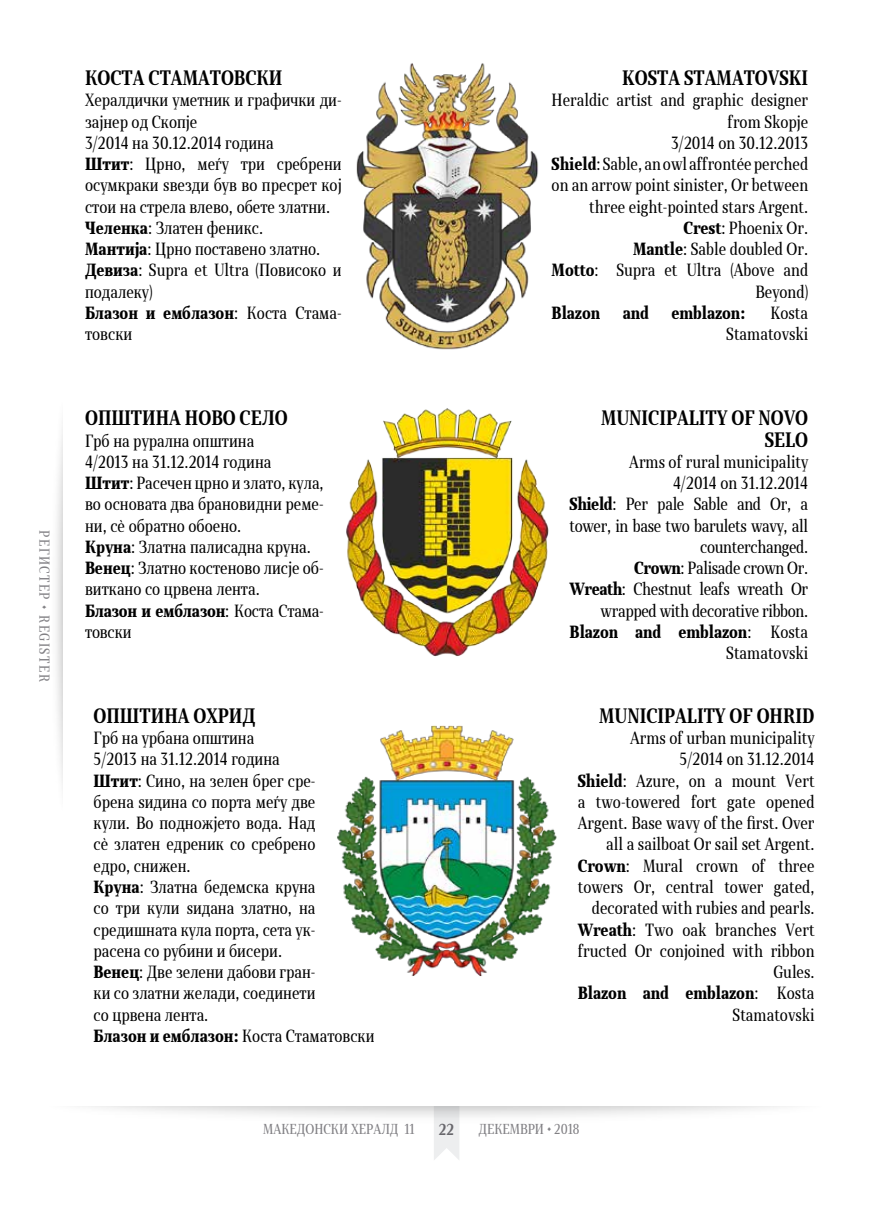
<style>
.page{position:relative;width:872px;height:1212px;background:#fff}
.page>*{position:absolute;margin:0;border:0;box-sizing:border-box;transform-origin:0 0}
.t1{font:700 19.5px/21.3px "Skola Serif Cn";color:#000;text-align:right}
.t2{font:16.5px/21.3px "Skola Serif Cn";color:#000}
.t3{font:16.5px/21.3px "Skola Serif Cn";letter-spacing:-.02em;color:#000;text-align:right}
.t4{font:900 16.5px "Skola Serif Cn";color:#000}
.t5{font:700 15px "Skola Serif Cn";color:#68676c}
.t6{font:13.5px "Skola Serif Cn";color:#818084}
.t7{font:13.5px "Skola Serif Cn";letter-spacing:.1em;color:#818084}
.s1{font-weight:900}
</style>
<div class="page">
<img style="left:356px;top:63px;width:183px;height:287px">
<img style="left:346px;top:408px;width:203px;height:249px">
<img style="left:337px;top:725px;width:220px;height:252px">
<p class="t7" style="left:53px;top:530px;width:153px;rotate:90deg">РЕГИСТЕР • REGISTER</p>
<p class="t1" style="left:85px;top:67px;width:199px">КОСТА СТАМАТОВСКИ</p>
<p class="t2" style="left:85px;top:90px;width:258px">Хералдички уметник и графички ди&shy;зајнер од Скопје<br>3/2014 на 30.12.2014 година<br><span class="s1">Штит</span>: Црно, меѓу три сребрени осумкраки ѕвезди був во пресрет кој стои на стрела влево, обете златни.<br><span class="s1">Челенка</span>: Златен феникс.<br><span class="s1">Мантија</span>: Црно поставено златно.<br><span class="s1">Девиза</span>: Supra et Ultra (Повисоко и подалеку)<br><span class="s1">Блазон и емблазон</span>: Коста Стама&shy;товски</p>
<p class="t1" style="left:85px;top:407px;width:204px">ОПШТИНА НОВО СЕЛО</p>
<p class="t2" style="left:85px;top:430px;width:240px">Грб на рурална општина<br>4/2013 на 31.12.2014 година<br><span class="s1">Штит</span>: Расечен црно и злато, кула, во основата два брановидни реме&shy;ни, сѐ обратно обоено.<br><span class="s1">Круна</span>: Златна палисадна круна.<br><span class="s1">Венец</span>: Златно костеново лисје об&shy;виткано со црвена лента.<br><span class="s1">Блазон и емблазон</span>: Коста Стама&shy;товски</p>
<p class="t1" style="left:94px;top:705px;width:163px">ОПШТИНА ОХРИД</p>
<p class="t2" style="left:94px;top:727px;width:282px">Грб на урбана општина<br>5/2013 на 31.12.2014 година<br><span class="s1">Штит</span>: Сино, на зелен брег сре-<br>брена ѕидина со порта меѓу две<br>кули. Во подножјето вода. Над<br>сѐ златен едреник со сребрено<br>едро, снижен.<br><span class="s1">Круна</span>: Златна бедемска круна<br>со три кули ѕидана златно, на средишната кула порта, сета ук-<br>расена со рубини и бисери.<br><span class="s1">Венец</span>: Две зелени дабови гран-<br>ки со златни желади, соединети<br>со црвена лента.<br><span class="s1">Блазон и емблазон:</span> Коста Стаматовски</p>
<p class="t1" style="left:622px;top:67px;width:187px">KOSTA STAMATOVSKI</p>
<p class="t2" style="left:551px;top:90px;width:258px;text-align:right">Heraldic artist and graphic designer from Skopje<br>3/2014 on 30.12.2013<br><span class="s1">Shield</span>: Sable, an owl affrontée perched on an arrow point sinister, Or between three eight-pointed stars Argent.<br><span class="s1">Crest</span>: Phoenix Or.<br><span class="s1">Mantle</span>: Sable doubled Or.<br><span class="s1">Motto</span>: Supra et Ultra (Above and<br>Beyond)</p>
<p class="t4" style="left:551px;top:303px;width:50px">Blazon</p>
<p class="t4" style="left:622px;top:303px;width:28px">and</p>
<p class="t4" style="left:671px;top:303px;width:75px">emblazon:</p>
<p class="t2" style="left:726px;top:302px;width:83px;text-align:right">Kosta<br>Stamatovski</p>
<p class="t1" style="left:601px;top:407px;width:209px">MUNICIPALITY OF NOVO<br>SELO</p>
<p class="t3" style="left:569px;top:451px;width:240px">Arms of rural municipality<br>4/2014 on 31.12.2014<br><span class="s1">Shield</span>: Per pale Sable and Or, a tower, in base two barulets wavy, all counterchanged.<br><span class="s1">Crown</span>: Palisade crown Or.<br><span class="s1">Wreath</span>: Chestnut leafs wreath Or wrapped with decorative ribbon.<br><span class="s1">Blazon and emblazon</span>: Kosta<br>Stamatovski</p>
<p class="t1" style="left:599px;top:705px;width:217px">MUNICIPALITY OF OHRID</p>
<p class="t2" style="left:578px;top:727px;width:238px;text-align:right">Arms of urban municipality<br>5/2014 on 31.12.2014<br><span class="s1">Shield</span>: Azure, on a mount Vert a two-towered fort gate opened<br>Argent. Base wavy of the first. Over all a sailboat Or sail set Argent.<br><span class="s1">Crown</span>: Mural crown of three towers Or, central tower gated, decorated with rubies and pearls.<br><span class="s1">Wreath</span>: Two oak branches Vert fructed Or conjoined with ribbon<br>Gules.<br><span class="s1">Blazon and emblazon</span>: Kosta<br>Stamatovski</p>
<p class="t6" style="left:263px;top:1121px;width:153px">МАКЕДОНСКИ ХЕРАЛД 11</p>
<p class="t5" style="left:439px;top:1120px;width:17px">22</p>
<p class="t6" style="left:478px;top:1121px;width:102px">ДЕКЕМВРИ • 2018</p>
</div>
